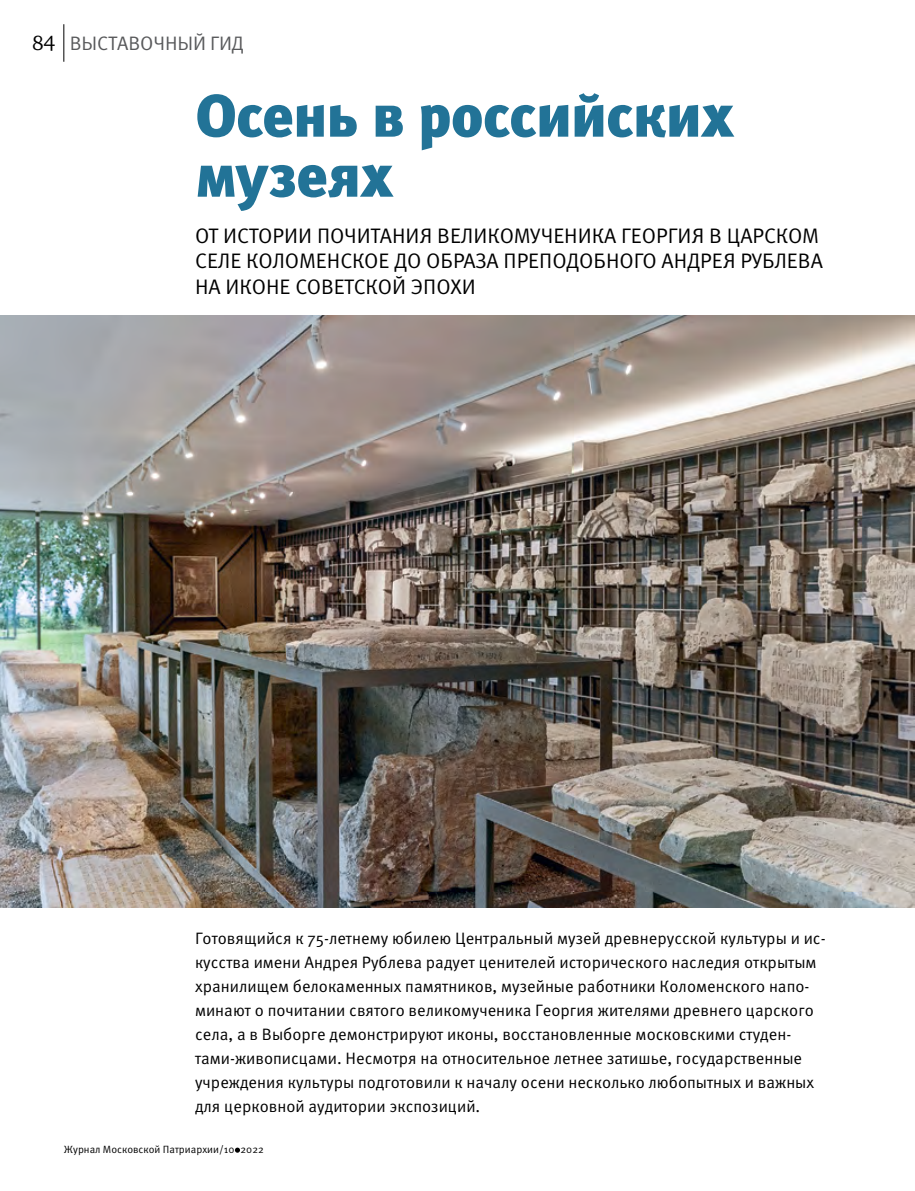
<style>
.page{position:relative;width:915px;height:1191px;background:#fff}
.page>*{position:absolute;margin:0;border:0;box-sizing:border-box;transform-origin:0 0}
.t1{font:900 60px/60px "Meta Pro";letter-spacing:-.025em;color:#227397}
.t2{font:21px/25.5px "Meta Pro";color:#000}
.t3{font:19.5px "Meta Pro";letter-spacing:-.005em;color:#58595b}
.t4{font:16.5px/24px "Meta Pro";color:#000}
.t5{font:10.5px "Meta Pro";color:#000}
.s1{font-family:"Charter ITC";font-size:21px;color:#000}
</style>
<div class="page">
<svg style="left:235px;top:1147px;width:5px;height:5px"></svg>
<hr style="left:63px;top:24px;width:1px;height:38px;background:#000">
<img style="left:0;top:315px;width:914px;height:592px">
<p class="t3" style="left:32px;top:31px;width:213px"><span class="s1">84</span> ВЫСТАВОЧНЫЙ ГИД</p>
<h1 class="t1" style="left:195px;top:88px;width:539px">Осень в российских музеях</h1>
<p class="t2" style="left:195px;top:224px;width:629px">ОТ ИСТОРИИ ПОЧИТАНИЯ ВЕЛИКОМУЧЕНИКА ГЕОРГИЯ В ЦАРСКОМ<br>СЕЛЕ КОЛОМЕНСКОЕ ДО ОБРАЗА ПРЕПОДОБНОГО АНДРЕЯ РУБЛЕВА<br>НА ИКОНЕ СОВЕТСКОЙ ЭПОХИ</p>
<p class="t4" style="left:195px;top:926px;width:632px">Готовящийся к 75-летнему юбилею Центральный музей древнерусской культуры и ис&shy;кусства имени Андрея Рублева радует ценителей исторического наследия открытым хранилищем белокаменных памятников, музейные работники Коломенского напо&shy;минают о почитании святого великомученика Георгия жителями древнего царского села, а в Выборге демонстрируют иконы, восстановленные московскими студен&shy;тами-живописцами. Несмотря на относительное летнее затишье, государственные учреждения культуры подготовили к началу осени несколько любопытных и важных для церковной аудитории экспозиций.</p>
<p class="t5" style="left:64px;top:1142px;width:201px">Журнал Московской Патриархии/10 2022</p>
</div>
